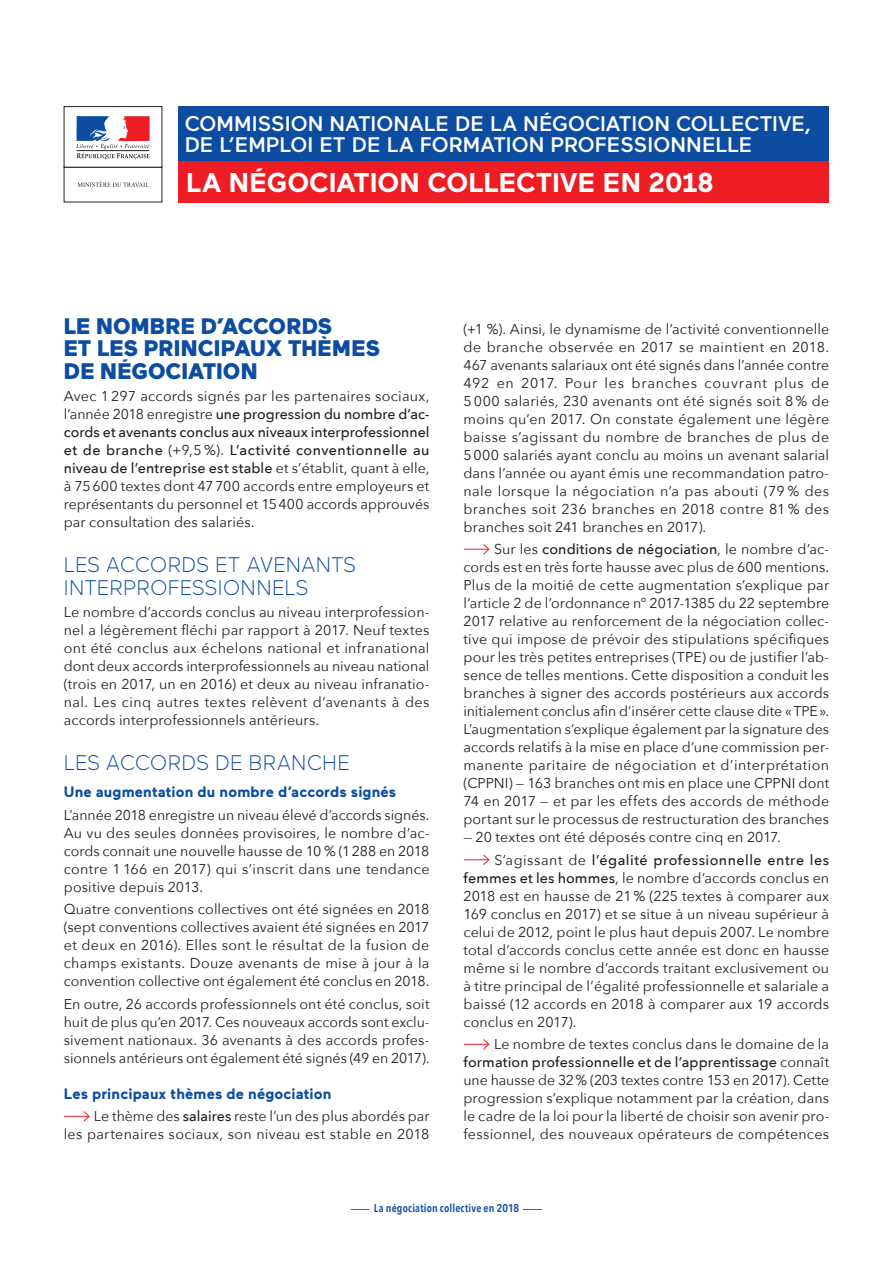
<style>
.page{position:relative;width:893px;height:1263px;background:#fff}
.page>*{position:absolute;margin:0;border:0;box-sizing:border-box;transform-origin:0 0}
.GRAND_TITRE{font:700 27px "Maax";color:#fff}
.TITRE_01{font:900 22.5px/22.5px "Maax";letter-spacing:.005em;color:#0d4da1}
.GRAND_TITRE-2{font:500 21px/21px "Maax";letter-spacing:-.005em;color:#fff}
.TXT_COURANT{font:300 21px/22.5px "Maax";letter-spacing:.005em;color:#0d4da1}
.TITRE_02{font:300 21px "Maax";letter-spacing:.005em;color:#0d4da1}
.TITRE_03{font:700 15px "Maax";letter-spacing:.01em;color:#0d4da1}
.TXT_COURANT-2{font:14.25px/18px "Avenir Next";letter-spacing:.005em;color:#231f20;text-align:justify}
.t1{font:600 11.25px "Avenir Next Condensed";letter-spacing:.015em;color:#0d4da1}
.s1{font-weight:500}
</style>
<div class="page">
<hr style="left:351px;top:1209px;width:191px;height:1px;background:#ee1c28">
<div style="left:370px;top:1199px;width:153px;height:14px;background:#fff"></div>
<svg style="left:64px;top:1111px;width:26px;height:11px"></svg>
<svg style="left:464px;top:544px;width:26px;height:11px"></svg>
<svg style="left:464px;top:854px;width:26px;height:11px"></svg>
<svg style="left:464px;top:1039px;width:26px;height:11px"></svg>
<div style="left:64px;top:167px;width:98px;height:35px;border:1px solid #231f20"></div>
<svg style="left:77px;top:181px;width:72px;height:6px"></svg>
<div style="left:64px;top:106px;width:98px;height:61px;border:1px solid #231f20"></div>
<svg style="left:76px;top:116px;width:74px;height:43px"></svg>
<div style="left:179px;top:107px;width:650px;height:54px;background:#0d4da1"></div>
<div style="left:179px;top:161px;width:650px;height:42px;background:#ee1d23"></div>
<p class="GRAND_TITRE-2" style="left:185px;top:112px;width:628px">COMMISSION NATIONALE DE LA NÉGOCIATION COLLECTIVE,<br>DE L’EMPLOI ET DE LA FORMATION PROFESSIONNELLE</p>
<p class="GRAND_TITRE" style="left:186px;top:164px;width:529px">LA NÉGOCIATION COLLECTIVE EN 2018</p>
<p class="TITRE_01" style="left:64px;top:314px;width:318px">LE NOMBRE D’ACCORDS<br>ET LES PRINCIPAUX THÈMES<br>DE NÉGOCIATION</p>
<p class="TXT_COURANT-2" style="left:64px;top:387px;width:367px">Avec 1297 accords signés par les partenaires sociaux, l’année 2018 enregistre <span class="s1">une progression du nombre d’ac&shy;cords et avenants conclus aux niveaux interprofessionnel et de branche</span> (+9,5 %). <span class="s1">L’activité conventionnelle au niveau de l’entreprise est stable</span> et s’établit, quant à elle, à 75600 textes dont 47700 accords entre employeurs et représentants du personnel et 15400 accords approuvés par consultation des salariés.</p>
<p class="TXT_COURANT" style="left:64px;top:553px;width:294px">LES ACCORDS ET AVENANTS<br>INTERPROFESSIONNELS</p>
<p class="TXT_COURANT-2" style="left:64px;top:603px;width:367px">Le nombre d’accords conclus au niveau interprofession&shy;nel a légèrement fléchi par rapport à 2017. Neuf textes ont été conclus aux échelons national et infranational dont deux accords interprofessionnels au niveau national (trois en 2017, un en 2016) et deux au niveau infranatio&shy;nal. Les cinq autres textes relèvent d’avenants à des accords interprofessionnels antérieurs.</p>
<p class="TITRE_02" style="left:64px;top:749px;width:288px">LES ACCORDS DE BRANCHE</p>
<p class="TITRE_03" style="left:64px;top:782px;width:334px">Une augmentation du nombre d’accords signés</p>
<p class="TXT_COURANT-2" style="left:64px;top:805px;width:367px">L’année 2018 enregistre un niveau élevé d’accords signés.<br>Au vu des seules données provisoires, le nombre d’ac&shy;cords connait une nouvelle hausse de 10 % (1288 en 2018 contre 1 166 en 2017) qui s’inscrit dans une tendance positive depuis 2013.</p>
<p class="TXT_COURANT-2" style="left:64px;top:900px;width:367px">Quatre conventions collectives ont été signées en 2018 (sept conventions collectives avaient été signées en 2017 et deux en 2016). Elles sont le résultat de la fusion de champs existants. Douze avenants de mise à jour à la convention collective ont également été conclus en 2018.</p>
<p class="TXT_COURANT-2" style="left:64px;top:994px;width:367px">En outre, 26 accords professionnels ont été conclus, soit huit de plus qu’en 2017. Ces nouveaux accords sont exclu&shy;sivement nationaux. 36 avenants à des accords profes&shy;sionnels antérieurs ont également été signés (49 en 2017).</p>
<p class="TITRE_03" style="left:64px;top:1084px;width:269px">Les principaux thèmes de négociation</p>
<p class="TXT_COURANT-2" style="left:64px;top:1107px;width:367px;text-align:right">Le thème des <span class="s1">salaires</span> reste l’un des plus abordés par<br>les partenaires sociaux, son niveau est stable en 2018</p>
<p class="TXT_COURANT-2" style="left:463px;top:319px;width:367px">(+1 %). Ainsi, le dynamisme de l’activité conventionnelle de branche observée en 2017 se maintient en 2018.<br>467 avenants salariaux ont été signés dans l’année contre 492 en 2017. Pour les branches couvrant plus de 5 000 salariés, 230 avenants ont été signés soit 8 % de moins qu’en 2017. On constate également une légère baisse s’agissant du nombre de branches de plus de 5000 salariés ayant conclu au moins un avenant salarial dans l’année ou ayant émis une recommandation patro&shy;nale lorsque la négociation n’a pas abouti (79 % des branches soit 236 branches en 2018 contre 81 % des branches soit 241 branches en 2017).</p>
<p class="TXT_COURANT-2" style="left:463px;top:540px;width:367px;text-indent:31px">Sur les <span class="s1">conditions de négociation</span>, le nombre d’ac&shy;cords est en très forte hausse avec plus de 600 mentions.<br>Plus de la moitié de cette augmentation s’explique par l’article 2 de l’ordonnance n° 2017-1385 du 22 septembre 2017 relative au renforcement de la négociation collec&shy;tive qui impose de prévoir des stipulations spécifiques pour les très petites entreprises (TPE) ou de justifier l’ab&shy;sence de telles mentions. Cette disposition a conduit les branches à signer des accords postérieurs aux accords initialement conclus afin d’insérer cette clause dite «TPE».<br>L’augmentation s’explique également par la signature des accords relatifs à la mise en place d’une commission per&shy;manente paritaire de négociation et d’interprétation (CPPNI) — 163 branches ont mis en place une CPPNI dont 74 en 2017 — et par les effets des accords de méthode portant sur le processus de restructuration des branches</p>
<p class="TXT_COURANT-2" style="left:463px;top:828px;width:319px">— 20 textes ont été déposés contre cinq en 2017.</p>
<p class="TXT_COURANT-2" style="left:463px;top:850px;width:367px;text-indent:31px">S’agissant de <span class="s1">l’égalité professionnelle entre les femmes et les hommes</span>, le nombre d’accords conclus en 2018 est en hausse de 21% (225 textes à comparer aux 169 conclus en 2017) et se situe à un niveau supérieur à celui de 2012, point le plus haut depuis 2007. Le nombre total d’accords conclus cette année est donc en hausse même si le nombre d’accords traitant exclusivement ou à titre principal de l’égalité professionnelle et salariale a baissé (12 accords en 2018 à comparer aux 19 accords conclus en 2017).</p>
<p class="TXT_COURANT-2" style="left:463px;top:1035px;width:367px;text-indent:31px">Le nombre de textes conclus dans le domaine de la <span class="s1">formation professionnelle et de l’apprentissage</span> connaît une hausse de 32% (203 textes contre 153 en 2017). Cette progression s’explique notamment par la création, dans le cadre de la loi pour la liberté de choisir son avenir pro&shy;fessionnel, des nouveaux opérateurs de compétences</p>
<p class="t1" style="left:374px;top:1198px;width:147px">La négociation collective en 2018</p>
</div>
